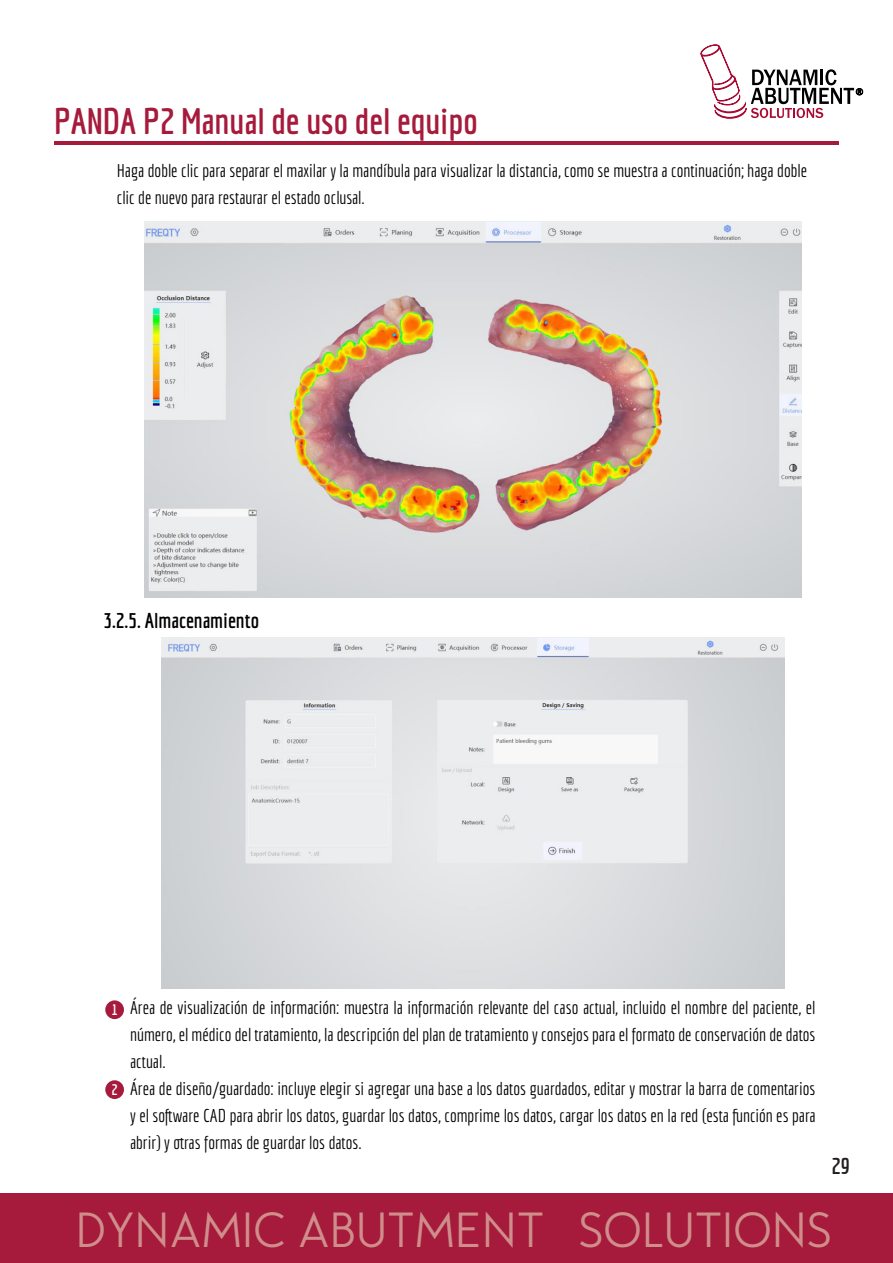
<style>
.page{position:relative;width:893px;height:1263px;background:#fff}
.page>*{position:absolute;margin:0;border:0;box-sizing:border-box;transform-origin:0 0}
.t1{font:42.3px "Edelsans";color:#cf8e8b}
.t2{font:700 36px "Economica";color:#a61a3b}
.t3{font:700 22.5px "Economica";color:#231f20}
.t4{font:700 21px "Economica";color:#000001}
.t5{font:18px/27px "Economica";color:#000001;text-align:justify}
.t6{font:700 15px "Economica";color:#fff}
</style>
<div class="page">
<svg style="left:700px;top:44px;width:163px;height:75px"></svg>
<div style="left:0;top:1193px;width:893px;height:70px;background:#a61a3b"></div>
<hr style="left:54px;top:142px;width:785px;height:3px;background:#a61a3b">
<img style="left:144px;top:221px;width:657px;height:376px">
<img style="left:161px;top:638px;width:624px;height:351px">
<div style="left:105px;top:1000px;width:19px;height:19px;background:#a61a3b;border-radius:50%"></div>
<div style="left:105px;top:1080px;width:19px;height:19px;background:#a61a3b;border-radius:50%"></div>
<h2 class="t2" style="left:54px;top:100px;width:425px">PANDA P2 Manual de uso del equipo</h2>
<p class="t5" style="left:117px;top:157px;width:692px">Haga doble clic para separar el maxilar y la mandíbula para visualizar la distancia, como se muestra a continuación; haga doble clic de nuevo para restaurar el estado oclusal.</p>
<p class="t4" style="left:104px;top:608px;width:157px">3.2.5. Almacenamiento</p>
<p class="t6" style="left:112px;top:1001px;width:8px">1</p>
<p class="t6" style="left:112px;top:1080px;width:8px">2</p>
<p class="t5" style="left:130px;top:994px;width:687px">Área de visualización de información: muestra la información relevante del caso actual, incluido el nombre del paciente, el número, el médico del tratamiento, la descripción del plan de tratamiento y consejos para el formato de conservación de datos actual.</p>
<p class="t5" style="left:130px;top:1075px;width:687px">Área de diseño/guardado: incluye elegir si agregar una base a los datos guardados, editar y mostrar la barra de comentarios y el software CAD para abrir los datos, guardar los datos, comprime los datos, cargar los datos en la red (esta función es para abrir) y otras formas de guardar los datos.</p>
<p class="t3" style="left:831px;top:1153px;width:20px">29</p>
<h1 class="t1" style="left:76px;top:1205px;width:757px">DYNAMIC ABUTMENT SOLUTIONS</h1>
</div>
